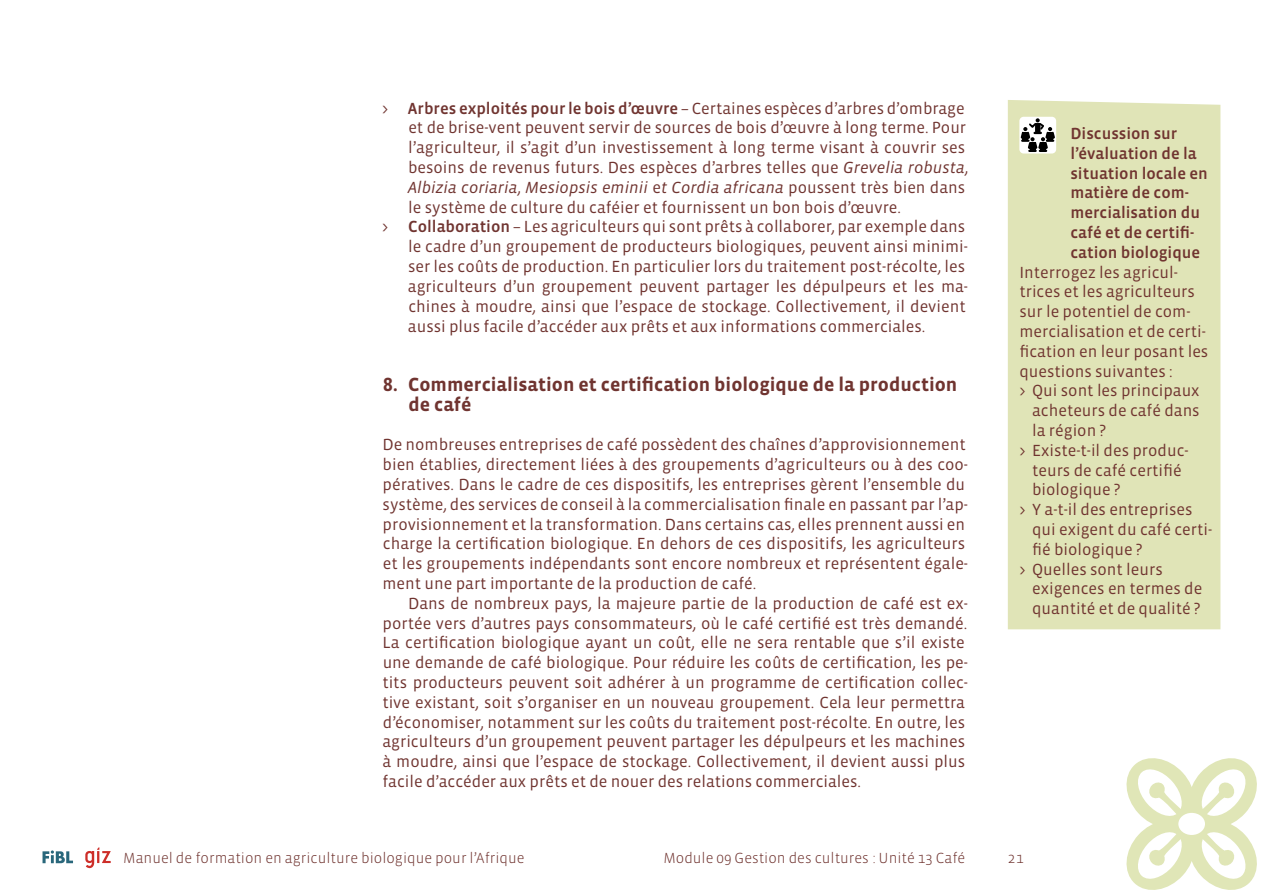
<style>
.page{position:relative;width:1263px;height:893px;background:#fff}
.page>*{position:absolute;margin:0;border:0;box-sizing:border-box;transform-origin:0 0}
.t1{font:700 19.5px/19.8px "Vista Sans OT";color:#703430}
.t2{font:16.5px/19.8px "Vista Sans OT";color:#703430}
.t3{font:500 16.5px/19.8px "Vista Sans OT";color:#703430}
.t4{font:italic 16.5px "Vista Sans OT";color:#703430}
.t5{font:300 15px "Vista Sans OT";color:#703430}
.s1{font-weight:500}
.s2{font-style:italic}
.s3{font-style:normal}
</style>
<div class="page">
<svg style="left:1126px;top:758px;width:131px;height:132px"></svg>
<div style="left:1178px;top:813px;width:27px;height:22px;background:#fff;border-radius:50%"></div>
<svg style="left:43px;top:850px;width:30px;height:13px"></svg>
<svg style="left:85px;top:847px;width:26px;height:21px"></svg>
<div style="left:1008px;top:100px;width:212px;height:529px;background:#e0e4b7"></div>
<div style="left:1019px;top:117px;width:37px;height:37px;background:#fff;border-radius:4px"></div>
<svg style="left:1019px;top:118px;width:37px;height:34px"></svg>
<p class="t2" style="left:382px;top:99px;width:584px">&gt; <span class="s1">Arbres exploités pour le bois d’œuvre</span> – Certaines espèces d’arbres d’ombrage</p>
<p class="t2" style="left:408px;top:118px;width:559px">et de brise-vent peuvent servir de sources de bois d’œuvre à long terme. Pour</p>
<p class="t2" style="left:408px;top:138px;width:558px">l’agriculteur, il s’agit d’un investissement à long terme visant à couvrir ses</p>
<p class="t2" style="left:408px;top:158px;width:562px">besoins de revenus futurs. Des espèces d’arbres telles que <span class="s2">Grevelia robusta</span>,</p>
<p class="t4" style="left:408px;top:179px;width:559px">Albizia coriaria<span class="s3">,</span> Mesiopsis eminii <span class="s3">e</span>t Cordia africana <span class="s3">poussent très bien dans</span></p>
<p class="t2" style="left:408px;top:198px;width:494px">le système de culture du caféier et fournissent un bon bois d’œuvre.</p>
<p class="t2" style="left:382px;top:217px;width:585px">&gt; <span class="s1">Collaboration</span> – Les agriculteurs qui sont prêts à collaborer, par exemple dans</p>
<p class="t2" style="left:408px;top:237px;width:561px">le cadre d’un groupement de producteurs biologiques, peuvent ainsi minimi-</p>
<p class="t2" style="left:408px;top:257px;width:559px">ser les coûts de production. En particulier lors du traitement post-récolte, les</p>
<p class="t2" style="left:408px;top:277px;width:561px">agriculteurs d’un groupement peuvent partager les dépulpeurs et les ma-</p>
<p class="t2" style="left:408px;top:297px;width:559px">chines à moudre, ainsi que l’espace de stockage. Collectivement, il devient</p>
<p class="t2" style="left:408px;top:316px;width:519px">aussi plus facile d’accéder aux prêts et aux informations commerciales.</p>
<p class="t1" style="left:409px;top:375px;width:550px;text-indent:-26px">8. Commercialisation et certification biologique de la production de café</p>
<p class="t2" style="left:383px;top:435px;width:587px">De nombreuses entreprises de café possèdent des chaînes d’approvisionnement bien établies, directement liées à des groupements d’agriculteurs ou à des coo&shy;pératives. Dans le cadre de ces dispositifs, les entreprises gèrent l’ensemble du système, des services de conseil à la commercialisation finale en passant par l’ap&shy;provisionnement et la transformation. Dans certains cas, elles prennent aussi en charge la certification biologique. En dehors de ces dispositifs, les agriculteurs et les groupements indépendants sont encore nombreux et représentent égale&shy;ment une part importante de la production de café.</p>
<p class="t2" style="left:382px;top:594px;width:587px;text-indent:26px">Dans de nombreux pays, la majeure partie de la production de café est ex&shy;portée vers d’autres pays consommateurs, où le café certifié est très demandé.<br>La certification biologique ayant un coût, elle ne sera rentable que s’il existe une demande de café biologique. Pour réduire les coûts de certification, les pe&shy;tits producteurs peuvent soit adhérer à un programme de certification collec&shy;tive existant, soit s’organiser en un nouveau groupement. Cela leur permettra d’économiser, notamment sur les coûts du traitement post-récolte. En outre, les agriculteurs d’un groupement peuvent partager les dépulpeurs et les machines à moudre, ainsi que l’espace de stockage. Collectivement, il devient aussi plus facile d’accéder aux prêts et de nouer des relations commerciales.</p>
<p class="t3" style="left:1070px;top:124px;width:139px">Discussion sur l’évaluation de la situation locale en matière de com&shy;mercialisation du café et de certifi&shy;cation biologique</p>
<p class="t2" style="left:1019px;top:262px;width:160px">Interrogez les agricul-</p>
<p class="t2" style="left:1019px;top:282px;width:177px">trices et les agriculteurs</p>
<p class="t2" style="left:1019px;top:302px;width:173px">sur le potentiel de com-</p>
<p class="t2" style="left:1019px;top:322px;width:188px">mercialisation et de certi-</p>
<p class="t2" style="left:1019px;top:342px;width:190px">fication en leur posant les</p>
<p class="t2" style="left:1019px;top:361px;width:155px">questions suivantes :</p>
<p class="t2" style="left:1019px;top:381px;width:182px">&gt; Qui sont les principaux</p>
<p class="t2" style="left:1032px;top:401px;width:169px">acheteurs de café dans</p>
<p class="t2" style="left:1032px;top:421px;width:75px">la région ?</p>
<p class="t2" style="left:1019px;top:441px;width:171px">&gt; Existe-t-il des produc-</p>
<p class="t2" style="left:1032px;top:460px;width:151px">teurs de café certifié</p>
<p class="t2" style="left:1032px;top:480px;width:90px">biologique ?</p>
<p class="t2" style="left:1019px;top:500px;width:175px">&gt; Y a-t-il des entreprises</p>
<p class="t2" style="left:1032px;top:520px;width:181px">qui exigent du café certi-</p>
<p class="t2" style="left:1032px;top:540px;width:112px">fié biologique ?</p>
<p class="t2" style="left:1019px;top:559px;width:145px">&gt; Quelles sont leurs</p>
<p class="t2" style="left:1032px;top:579px;width:172px">exigences en termes de</p>
<p class="t2" style="left:1032px;top:599px;width:169px">quantité et de qualité ?</p>
<p class="t5" style="left:123px;top:850px;width:403px">Manuel de formation en agriculture biologique pour l’Afrique</p>
<p class="t5" style="left:663px;top:850px;width:303px">Module 09 Gestion des cultures : Unité 13 Café</p>
<p class="t5" style="left:1008px;top:850px;width:17px">21</p>
</div>
